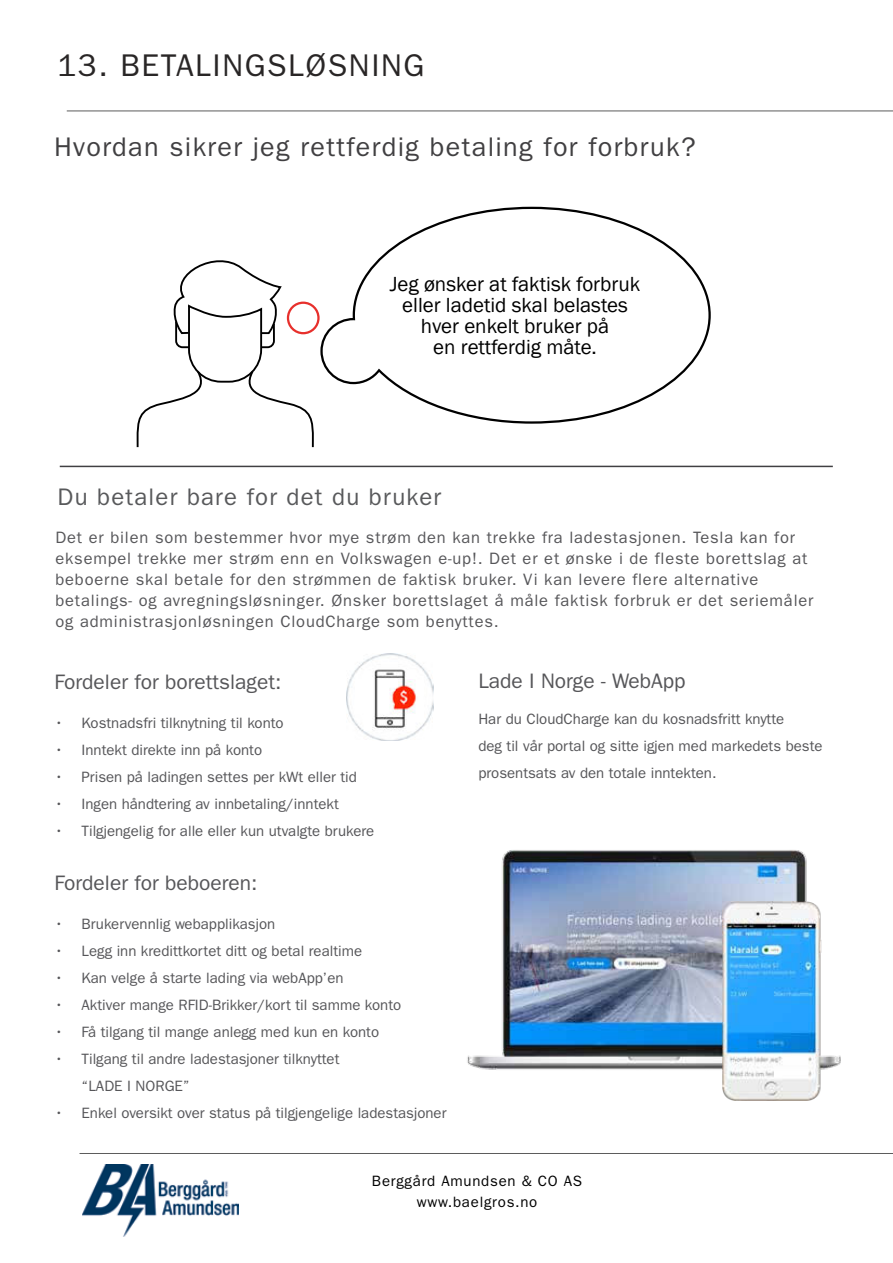
<style>
.page{position:relative;width:893px;height:1263px;background:#fff}
.page>*{position:absolute;margin:0;border:0;box-sizing:border-box;transform-origin:0 0}
.t1{font:31.5px "ITC Franklin Gothic Std";letter-spacing:.05em;color:#292626}
.t2{font:27px "ITC Franklin Gothic Std";letter-spacing:.05em;color:#414042}
.t3{font:24px "ITC Franklin Gothic Std";letter-spacing:.05em;color:#58595b}
.t4{font:21px/21px "Franklin Gothic";color:#000;text-align:center}
.t5{font:21px "ITC Franklin Gothic Std";color:#565659}
.t6{font:16.5px/21px "ITC Franklin Gothic Std";letter-spacing:.05em;color:#565659}
.t7{font:15px/27px "ITC Franklin Gothic Std";color:#565659}
.t8{font:15px/21px "ITC Franklin Gothic Std";letter-spacing:.05em;color:#000101;text-align:center}
</style>
<div class="page">
<hr style="left:80px;top:1153px;width:813px;height:1px;background:#5c5c5c">
<hr style="left:67px;top:111px;width:826px;height:1px;background:#5c5c5c">
<img style="left:82px;top:1165px;width:156px;height:71px">
<hr style="left:60px;top:466px;width:773px;height:1px;background:#414042">
<img style="left:347px;top:654px;width:86px;height:86px">
<img style="left:467px;top:850px;width:374px;height:250px">
<svg style="left:136px;top:260px;width:179px;height:188px"></svg>
<div style="left:287px;top:302px;width:33px;height:32px;border:2px solid #e7302c;border-radius:50%"></div>
<svg style="left:319px;top:206px;width:392px;height:218px"></svg>
<h1 class="t1" style="left:57px;top:47px;width:368px">13. BETALINGSLØSNING</h1>
<h2 class="t2" style="left:54px;top:131px;width:643px">Hvordan sikrer jeg rettferdig betaling for forbruk?</h2>
<h3 class="t4" style="left:390px;top:274px;width:252px">Jeg ønsker at faktisk forbruk eller ladetid skal belastes hver enkelt bruker på<br>en rettferdig måte.</h3>
<h3 class="t3" style="left:58px;top:483px;width:385px">Du betaler bare for det du bruker</h3>
<p class="t6" style="left:56px;top:526px;width:759px">Det er bilen som bestemmer hvor mye strøm den kan trekke fra ladestasjonen. Tesla kan for eksempel trekke mer strøm enn en Volkswagen e-up!. Det er et ønske i de fleste borettslag at beboerne skal betale for den strømmen de faktisk bruker. Vi kan levere flere alternative betalings- og avregningsløsninger. Ønsker borettslaget å måle faktisk forbruk er det seriemåler og administrasjonløsningen CloudCharge som benyttes.</p>
<h3 class="t5" style="left:55px;top:669px;width:228px">Fordeler for borettslaget:</h3>
<p class="t7" style="left:55px;top:709px;width:231px">• Kostnadsfri tilknytning til konto</p>
<p class="t7" style="left:55px;top:736px;width:209px">• Inntekt direkte inn på konto</p>
<p class="t7" style="left:55px;top:763px;width:304px">• Prisen på ladingen settes per kWt eller tid</p>
<p class="t7" style="left:55px;top:790px;width:286px">• Ingen håndtering av innbetaling/inntekt</p>
<p class="t7" style="left:55px;top:817px;width:321px">• Tilgjengelig for alle eller kun utvalgte brukere</p>
<h3 class="t5" style="left:55px;top:870px;width:204px">Fordeler for beboeren:</h3>
<p class="t7" style="left:55px;top:910px;width:222px">• Brukervennlig webapplikasjon</p>
<p class="t7" style="left:55px;top:937px;width:309px">• Legg inn kredittkortet ditt og betal realtime</p>
<p class="t7" style="left:55px;top:964px;width:291px">• Kan velge å starte lading via webApp’en</p>
<p class="t7" style="left:55px;top:991px;width:348px">• Aktiver mange RFID-Brikker/kort til samme konto</p>
<p class="t7" style="left:55px;top:1018px;width:326px">• Få tilgang til mange anlegg med kun en konto</p>
<p class="t7" style="left:82px;top:1045px;width:259px;text-indent:-27px">• Tilgang til andre ladestasjoner tilknyttet “LADE I NORGE”</p>
<p class="t7" style="left:55px;top:1099px;width:393px">• Enkel oversikt over status på tilgjengelige ladestasjoner</p>
<h3 class="t5" style="left:478px;top:668px;width:209px">Lade I Norge - WebApp</h3>
<p class="t7" style="left:478px;top:705px;width:346px">Har du CloudCharge kan du kosnadsfritt knytte<br>deg til vår portal og sitte igjen med markedets beste prosentsats av den totale inntekten.</p>
<p class="t8" style="left:372px;top:1170px;width:212px">Berggård Amundsen &amp; CO AS www.baelgros.no</p>
</div>
